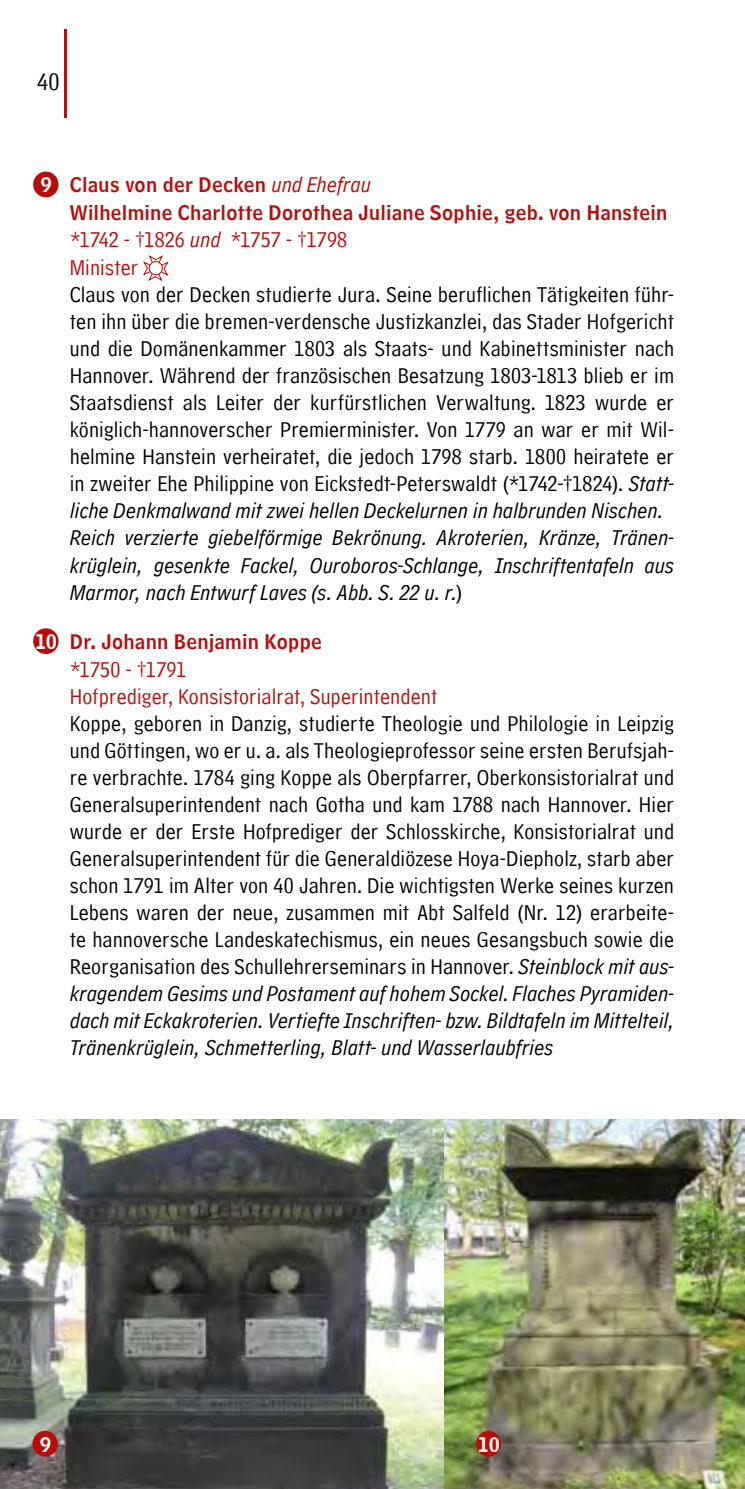
<style>
.page{position:relative;width:745px;height:1489px;background:#fff}
.page>*{position:absolute;margin:0;border:0;box-sizing:border-box;transform-origin:0 0}
.t1{font:25px "Hannover Millennial Comment";color:#000}
.t2{font:22.5px/27px "Hannover Millennial Comment";letter-spacing:.005em;color:#000}
.t3{font:22.5px/27.5px "Hannover Millennial Comment";letter-spacing:.005em;color:#b70e0c}
.t4{font:20px/27.5px "Hannover Millennial Headline";letter-spacing:.015em;color:#b70e0c}
.t5{font:20px "Hannover Millennial Headline";color:#fff}
.s1{font-family:"Hannover Millennial Comment";font-style:italic;font-size:22.5px}
.s2{font-style:italic}
</style>
<div class="page">
<img style="left:0;top:1119px;width:745px;height:369px">
<hr style="left:64px;top:29px;width:3px;height:88px;background:#b70e0c">
<div style="left:33px;top:171px;width:26px;height:26px;background:#b70e0c;border-radius:50%"></div>
<div style="left:32px;top:1430px;width:26px;height:26px;background:#b70e0c;border-radius:50%"></div>
<div style="left:475px;top:1430px;width:26px;height:26px;background:#b70e0c;border-radius:50%"></div>
<div style="left:33px;top:628px;width:26px;height:26px;background:#b70e0c;border-radius:50%"></div>
<svg style="left:143px;top:255px;width:26px;height:26px"></svg>
<p class="t1" style="left:37px;top:68px;width:24px">40</p>
<p class="t5" style="left:41px;top:173px;width:13px">9</p>
<p class="t5" style="left:35px;top:630px;width:23px">10</p>
<p class="t4" style="left:70px;top:171px;width:598px">Claus von der Decken <span class="s1">und Ehefrau<br></span>Wilhelmine Charlotte Dorothea Juliane Sophie, geb. von Hanstein</p>
<p class="t3" style="left:70px;top:227px;width:279px">*1742 - †1826 <span class="s2">und</span> *1757 - †1798<br>Minister</p>
<p class="t2" style="left:70px;top:281px;width:605px">Claus von der Decken studierte Jura. Seine beruflichen Tätigkeiten führ&shy;ten ihn über die bremen-verdensche Justizkanzlei, das Stader Hofgericht und die Domänenkammer 1803 als Staats- und Kabinettsminister nach Hannover. Während der französischen Besatzung 1803-1813 blieb er im Staatsdienst als Leiter der kurfürstlichen Verwaltung. 1823 wurde er königlich-hannoverscher Premierminister. Von 1779 an war er mit Wil&shy;helmine Hanstein verheiratet, die jedoch 1798 starb. 1800 heiratete er in zweiter Ehe Philippine von Eickstedt-Peterswaldt (*1742-†1824). <span class="s2">Statt&shy;liche Denkmalwand mit zwei hellen Deckelurnen in halbrunden Nischen.<br>Reich verzierte giebelförmige Bekrönung. Akroterien, Kränze, Tränen&shy;krüglein, gesenkte Fackel, Ouroboros-Schlange, Inschriftentafeln aus Marmor, nach Entwurf Laves (s. Abb. S. 22 u. r.)</span></p>
<p class="t4" style="left:70px;top:628px;width:253px">Dr. Johann Benjamin Koppe</p>
<p class="t3" style="left:70px;top:656px;width:369px">*1750 - †1791<br>Hofprediger, Konsistorialrat, Superintendent</p>
<p class="t2" style="left:70px;top:710px;width:605px;text-align:justify">Koppe, geboren in Danzig, studierte Theologie und Philologie in Leipzig und Göttingen, wo er u. a. als Theologieprofessor seine ersten Berufsjah&shy;re verbrachte. 1784 ging Koppe als Oberpfarrer, Oberkonsistorialrat und Generalsuperintendent nach Gotha und kam 1788 nach Hannover. Hier wurde er der Erste Hofprediger der Schlosskirche, Konsistorialrat und Generalsuperintendent für die Generaldiözese Hoya-Diepholz, starb aber schon 1791 im Alter von 40 Jahren. Die wichtigsten Werke seines kurzen Lebens waren der neue, zusammen mit Abt Salfeld (Nr. 12) erarbeite&shy;te hannoversche Landeskatechismus, ein neues Gesangsbuch sowie die Reorganisation des Schullehrerseminars in Hannover. <span class="s2">Steinblock mit aus&shy;kragendem Gesims und Postament auf hohem Sockel. Flaches Pyramiden&shy;dach mit Eckakroterien. Vertiefte Inschriften- bzw. Bildtafeln im Mittelteil, Tränenkrüglein, Schmetterling, Blatt- und Wasserlaubfries</span></p>
<p class="t5" style="left:40px;top:1432px;width:13px">9</p>
<p class="t5" style="left:477px;top:1432px;width:23px">10</p>
</div>
